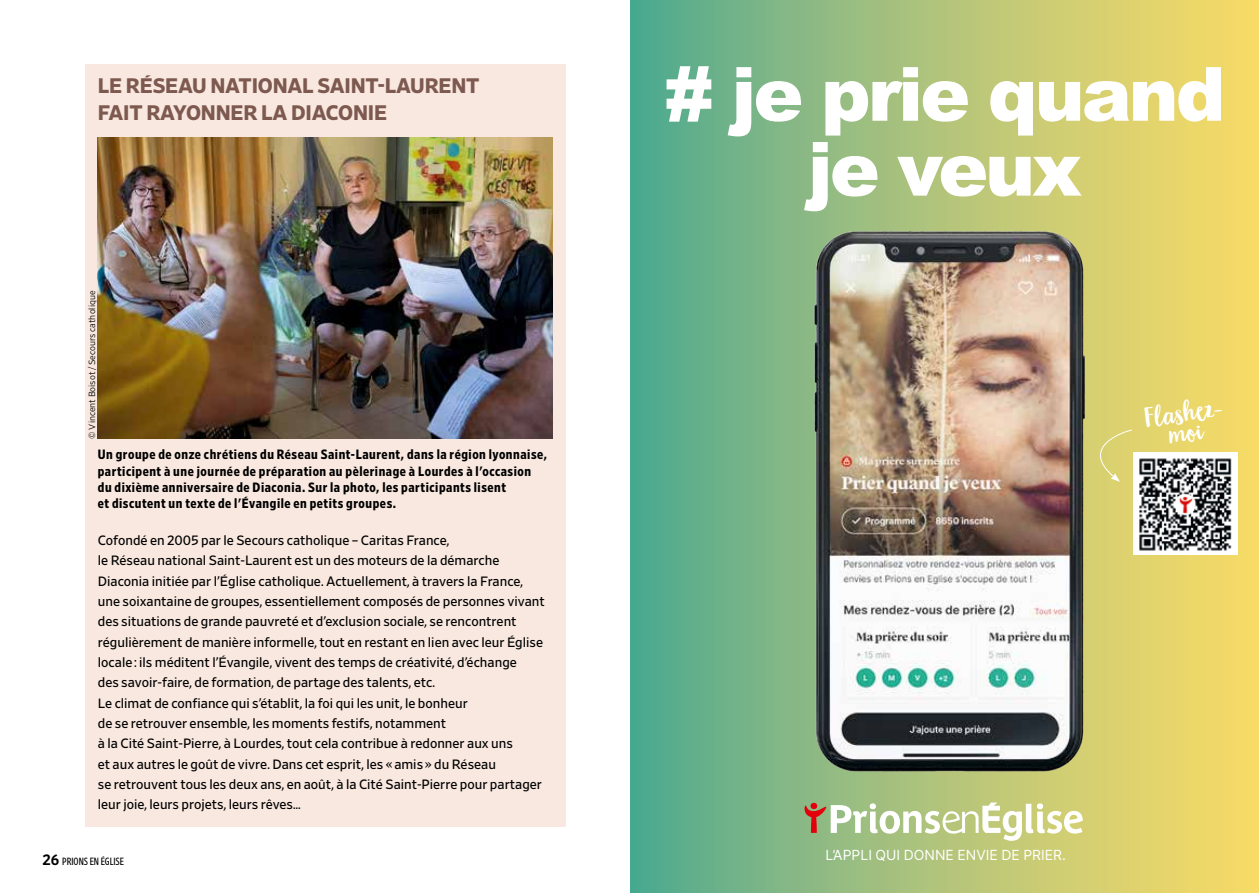
<style>
.page{position:relative;width:1259px;height:893px;background:#fff}
.page>*{position:absolute;margin:0;border:0;box-sizing:border-box;transform-origin:0 0}
.t1{font:900 74.85px/74.8px "Arial";letter-spacing:-.04em;color:#fff;text-align:center}
.t2{font:29.7px "Garden Grown";color:#fff}
.t3{font:700 21px/26.2px "Retina";letter-spacing:-.01em;color:#7d5950}
.t4{font:13.95px "Inter";color:#fff}
.t5{font:13.5px/20.2px "Retina";color:#000}
.t6{font:700 13.5px/16.5px "Retina Narrow";letter-spacing:.04em;color:#000}
.t7{font:condensed 10.5px "Retina";color:#000}
.t8{font:300 9px "Retina";color:#000}
.s1{font-family:"Humanist 521 BT"}
.s2{font-weight:500;font-stretch:normal;font-size:15px}
</style>
<div class="page">
<svg style="left:631px;top:0;width:628px;height:893px;background:#a7c27b"></svg>
<img style="left:806px;top:222px;width:286px;height:562px">
<svg style="left:803px;top:802px;width:279px;height:39px"></svg>
<div style="left:1132px;top:452px;width:105px;height:103px;background:#fff"></div>
<img style="left:1139px;top:458px;width:93px;height:93px">
<svg style="left:1076px;top:429px;width:57px;height:53px;background:#c5be6d"></svg>
<div style="left:85px;top:64px;width:481px;height:762px;background:#f8e8df"></div>
<img style="left:98px;top:137px;width:455px;height:302px">
<svg style="left:1168px;top:425px;width:38px;height:19px"></svg>
<h3 class="t3" style="left:98px;top:72px;width:383px">LE RÉSEAU NATIONAL SAINT-LAURENT<br>FAIT RAYONNER LA DIACONIE</h3>
<p class="t8" style="left:86px;top:439px;width:150px;rotate:-90deg"><span class="s1">©</span> Vincent Boisot / Secours catholique</p>
<p class="t6" style="left:98px;top:446px;width:451px">Un groupe de onze chrétiens du Réseau Saint-Laurent, dans la région lyonnaise, participent à une journée de préparation au pèlerinage à Lourdes à l'occasion du dixième anniversaire de Diaconia. Sur la photo, les participants lisent<br>et discutent un texte de l'Évangile en petits groupes.</p>
<p class="t5" style="left:98px;top:530px;width:448px">Cofondé en 2005 par le Secours catholique – Caritas France,<br>le Réseau national Saint-Laurent est un des moteurs de la démarche Diaconia initiée par l’Église catholique. Actuellement, à travers la France, une soixantaine de groupes, essentiellement composés de personnes vivant des situations de grande pauvreté et d’exclusion sociale, se rencontrent régulièrement de manière informelle, tout en restant en lien avec leur Église locale : ils méditent l’Évangile, vivent des temps de créativité, d’échange<br>des savoir-faire, de formation, de partage des talents, etc.<br>Le climat de confiance qui s’établit, la foi qui les unit, le bonheur<br>de se retrouver ensemble, les moments festifs, notamment<br>à la Cité Saint-Pierre, à Lourdes, tout cela contribue à redonner aux uns<br>et aux autres le goût de vivre. Dans cet esprit, les « amis » du Réseau<br>se retrouvent tous les deux ans, en août, à la Cité Saint-Pierre pour partager leur joie, leurs projets, leurs rêves…</p>
<p class="t7" style="left:43px;top:854px;width:83px"><span class="s2">26</span> PRIONS EN ÉGLISE</p>
<h1 class="t1" style="left:664px;top:55px;width:563px"># je prie quand je veux</h1>
<h2 class="t2" style="left:1143px;top:399px;width:79px;rotate:-7deg">Flashez-</h2>
<p class="t4" style="left:825px;top:845px;width:242px">L’APPLI QUI DONNE ENVIE DE PRIER.</p>
</div>
